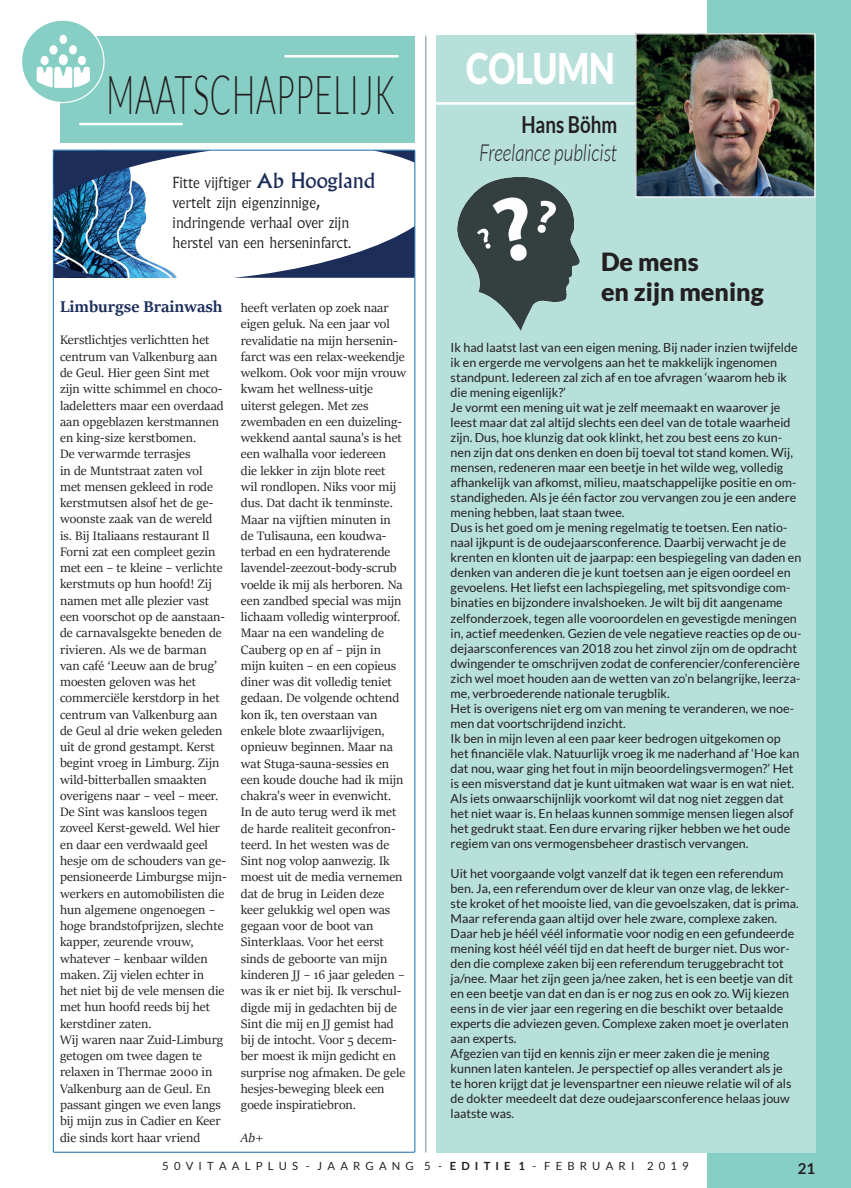
<style>
.page{position:relative;width:851px;height:1188px;background:#fff}
.page>*{position:absolute;margin:0;border:0;box-sizing:border-box;transform-origin:0 0}
.t1{font:300 53.75px "Lato";letter-spacing:.025em;color:#231f20;scale:.57 1}
.t2{font:900 42.25px "Lato";color:#fff;scale:.8 1}
.t3{font:900 25px/30px "Lato";color:#231f20}
.t4{font:italic 300 23.5px "Lato";color:#231f20;scale:.8 1}
.t5{font:700 23.5px "Lato";color:#231f20;scale:.8 1}
.t6{font:700 17.5px "Sitka Display";color:#1c2d5a}
.t7{font:700 15px "Lato";color:#231f20}
.t8{font:300 14.88px/20px "Albertus MT Std";color:#231f20}
.t9{font:13.75px/16.2px "Sitka Display";color:#231f20}
.t10{font:italic 13.75px "Sitka Display";color:#231f20}
.t11{font:12.5px/15px "Lato";color:#231f20}
.t12{font:11.25px "Lato";color:#231f20}
.s1{font-weight:400;font-size:20.62px;color:#1c2d5a}
.s2{font-weight:700}
</style>
<div class="page">
<div style="left:707px;top:0;width:143px;height:1187px;background:#87cfc5"></div>
<div style="left:436px;top:35px;width:379px;height:1117px;background:#b7e0da"></div>
<img style="left:637px;top:35px;width:176px;height:160px">
<div style="left:635px;top:33px;width:180px;height:164px;border:1px solid #fff"></div>
<hr style="left:435px;top:102px;width:200px;height:3px;background:#fff">
<hr style="left:425px;top:36px;width:1px;height:1116px;background:#728d9e">
<svg style="left:53px;top:149px;width:362px;height:1003px"></svg>
<img style="left:457px;top:177px;width:123px;height:153px">
<div style="left:60px;top:36px;width:354px;height:106px;background:#87cfc5"></div>
<div style="left:22px;top:20px;width:82px;height:83px;background:#87cfc5;border-radius:50%"></div>
<hr style="left:79px;top:123px;width:104px;height:2px;background:#fff">
<hr style="left:284px;top:55px;width:114px;height:2px;background:#fff">
<svg style="left:37px;top:35px;width:53px;height:53px"></svg>
<h1 class="t1" style="left:106px;top:65px;width:507px">MAATSCHAPPELIJK</h1>
<p class="t8" style="left:173px;top:172px;width:204px">Fitte vijftiger <span class="s1">Ab Hoogland </span>vertelt zijn eigenzinnige, indringende verhaal over zijn herstel van een herseninfarct.</p>
<h3 class="t6" style="left:60px;top:293px;width:164px">Limburgse Brainwash</h3>
<p class="t9" style="left:60px;top:331px;width:168px">Kerstlichtjes verlichtten het centrum van Valkenburg aan de Geul. Hier geen Sint met zijn witte schimmel en choco&shy;ladeletters maar een overdaad aan opgeblazen kerstmannen en king-size kerstbomen.<br>De verwarmde terrasjes<br>in de Muntstraat zaten vol met mensen gekleed in rode kerstmutsen alsof het de ge&shy;woonste zaak van de wereld is. Bij Italiaans restaurant Il<br>Forni zat een compleet gezin met een – te kleine – verlichte kerstmuts op hun hoofd! Zij namen met alle plezier vast een voorschot op de aanstaan&shy;de carnavalsgekte beneden de rivieren. Als we de barman van café ‘Leeuw aan de brug’ moesten geloven was het commerciële kerstdorp in het centrum van Valkenburg aan de Geul al drie weken geleden uit de grond gestampt. Kerst begint vroeg in Limburg. Zijn wild-bitterballen smaakten overigens naar – veel – meer.<br>De Sint was kansloos tegen zoveel Kerst-geweld. Wel hier en daar een verdwaald geel hesje om de schouders van ge&shy;pensioneerde Limburgse mijn&shy;werkers en automobilisten die hun algemene ongenoegen – hoge brandstofprijzen, slechte kapper, zeurende vrouw, whatever – kenbaar wilden maken. Zij vielen echter in<br>het niet bij de vele mensen die met hun hoofd reeds bij het kerstdiner zaten.<br>Wij waren naar Zuid-Limburg getogen om twee dagen te relaxen in Thermae 2000 in<br>Valkenburg aan de Geul. En passant gingen we even langs bij mijn zus in Cadier en Keer die sinds kort haar vriend</p>
<p class="t9" style="left:241px;top:299px;width:167px">heeft verlaten op zoek naar eigen geluk. Na een jaar vol revalidatie na mijn hersenin&shy;farct was een relax-weekendje welkom. Ook voor mijn vrouw kwam het wellness-uitje uiterst gelegen. Met zes zwembaden en een duizeling&shy;wekkend aantal sauna's is het een walhalla voor iedereen<br>die lekker in zijn blote reet<br>wil rondlopen. Niks voor mij dus. Dat dacht ik tenminste.<br>Maar na vijftien minuten in de Tulisauna, een koudwa&shy;terbad en een hydraterende lavendel-zeezout-body-scrub voelde ik mij als herboren. Na een zandbed special was mijn lichaam volledig winterproof.<br>Maar na een wandeling de<br>Cauberg op en af – pijn in mijn kuiten – en een copieus diner was dit volledig teniet gedaan. De volgende ochtend kon ik, ten overstaan van enkele blote zwaarlijvigen, opnieuw beginnen. Maar na wat Stuga-sauna-sessies en een koude douche had ik mijn chakra's weer in evenwicht.<br>In de auto terug werd ik met de harde realiteit geconfron&shy;teerd. In het westen was de<br>Sint nog volop aanwezig. Ik moest uit de media vernemen dat de brug in Leiden deze keer gelukkig wel open was gegaan voor de boot van<br>Sinterklaas. Voor het eerst sinds de geboorte van mijn kinderen JJ – 16 jaar geleden – was ik er niet bij. Ik verschul&shy;digde mij in gedachten bij de<br>Sint die mij en JJ gemist had bij de intocht. Voor 5 decem&shy;ber moest ik mijn gedicht en surprise nog afmaken. De gele hesjes-beweging bleek een goede inspiratiebron.</p>
<p class="t10" style="left:241px;top:1127px;width:24px">Ab+</p>
<h2 class="t2" style="left:466px;top:44px;width:187px">COLUMN</h2>
<h3 class="t5" style="left:521px;top:111px;width:121px">Hans Böhm</h3>
<h3 class="t4" style="left:479px;top:139px;width:174px">Freelance publicist</h3>
<h3 class="t3" style="left:601px;top:247px;width:164px">De mens<br>en zijn mening</h3>
<p class="t11" style="left:450px;top:340px;width:352px">Ik had laatst last van een eigen mening. Bij nader inzien twijfelde ik en ergerde me vervolgens aan het te makkelijk ingenomen standpunt. Iedereen zal zich af en toe afvragen ‘waarom heb ik die mening eigenlijk?’<br>Je vormt een mening uit wat je zelf meemaakt en waarover je leest maar dat zal altijd slechts een deel van de totale waarheid zijn. Dus, hoe klunzig dat ook klinkt, het zou best eens zo kun&shy;nen zijn dat ons denken en doen bij toeval tot stand komen. Wij, mensen, redeneren maar een beetje in het wilde weg, volledig afhankelijk van afkomst, milieu, maatschappelijke positie en om&shy;standigheden. Als je één factor zou vervangen zou je een andere mening hebben, laat staan twee.<br>Dus is het goed om je mening regelmatig te toetsen. Een natio&shy;naal ijkpunt is de oudejaarsconference. Daarbij verwacht je de krenten en klonten uit de jaarpap: een bespiegeling van daden en denken van anderen die je kunt toetsen aan je eigen oordeel en gevoelens. Het liefst een lachspiegeling, met spitsvondige com&shy;binaties en bijzondere invalshoeken. Je wilt bij dit aangename zelfonderzoek, tegen alle vooroordelen en gevestigde meningen in, actief meedenken. Gezien de vele negatieve reacties op de ou&shy;dejaarsconferences van 2018 zou het zinvol zijn om de opdracht dwingender te omschrijven zodat de conferencier/conferencière zich wel moet houden aan de wetten van zo’n belangrijke, leerza&shy;me, verbroederende nationale terugblik.<br>Het is overigens niet erg om van mening te veranderen, we noe&shy;men dat voortschrijdend inzicht.<br>Ik ben in mijn leven al een paar keer bedrogen uitgekomen op het financiële vlak. Natuurlijk vroeg ik me naderhand af ‘Hoe kan dat nou, waar ging het fout in mijn beoordelingsvermogen?’ Het is een misverstand dat je kunt uitmaken wat waar is en wat niet.<br>Als iets onwaarschijnlijk voorkomt wil dat nog niet zeggen dat het niet waar is. En helaas kunnen sommige mensen liegen alsof het gedrukt staat. Een dure ervaring rijker hebben we het oude regiem van ons vermogensbeheer drastisch vervangen.</p>
<p class="t11" style="left:450px;top:865px;width:350px">Uit het voorgaande volgt vanzelf dat ik tegen een referendum ben. Ja, een referendum over de kleur van onze vlag, de lekker&shy;ste kroket of het mooiste lied, van die gevoelszaken, dat is prima.<br>Maar referenda gaan altijd over hele zware, complexe zaken.<br>Daar heb je héél véél informatie voor nodig en een gefundeerde mening kost héél véél tijd en dat heeft de burger niet. Dus wor&shy;den die complexe zaken bij een referendum teruggebracht tot ja/nee. Maar het zijn geen ja/nee zaken, het is een beetje van dit en een beetje van dat en dan is er nog zus en ook zo. Wij kiezen eens in de vier jaar een regering en die beschikt over betaalde experts die adviezen geven. Complexe zaken moet je overlaten aan experts.<br>Afgezien van tijd en kennis zijn er meer zaken die je mening kunnen laten kantelen. Je perspectief op alles verandert als je<br>te horen krijgt dat je levenspartner een nieuwe relatie wil of als de dokter meedeelt dat deze oudejaarsconference helaas jouw laatste was.</p>
<p class="t12" style="left:162px;top:1159px;width:528px">5 0 V I T A A L P L U S - J A A R G A N G 5 - <span class="s2">E D I T I E 1</span> - F E B R U A R I 2 0 1 9</p>
<p class="t7" style="left:797px;top:1159px;width:19px">21</p>
</div>
